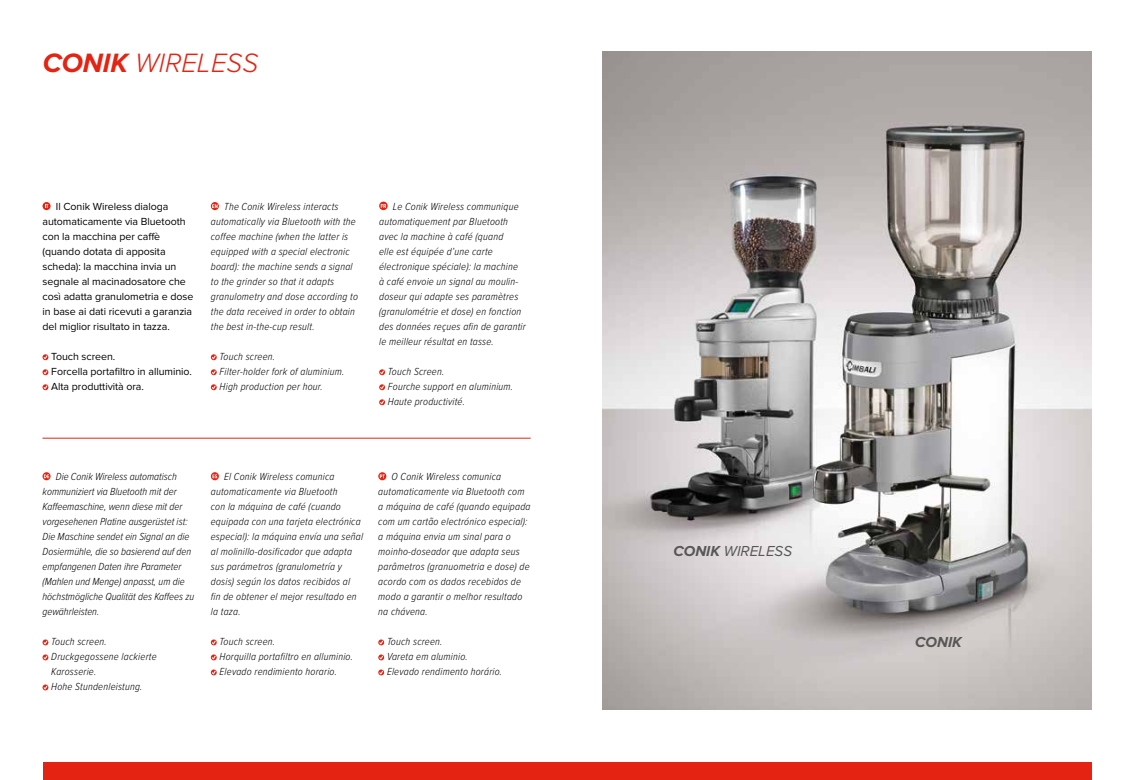
<style>
.page{position:relative;width:1134px;height:780px;background:#fff}
.page>*{position:absolute;margin:0;border:0;box-sizing:border-box;transform-origin:0 0}
.t1{font:italic 300 27.5px "Proxima Nova";color:#e42313}
.t2{font:italic 15px "Proxima Nova";color:#575756}
.t3{font:italic 700 15px "Proxima Nova";color:#575756}
.t4{font:italic 300 10.62px/15px "Proxima Nova Cond";letter-spacing:.02em;color:#000}
.t5{font:10.62px/15px "Proxima Nova";letter-spacing:-.005em;color:#000}
.t6{font:italic 300 10.62px/15px "Proxima Nova Cond";color:#000}
.s1{font-weight:700}
</style>
<div class="page">
<div style="left:43px;top:762px;width:1048px;height:18px;background:#e42313"></div>
<svg style="left:211px;top:202px;width:8px;height:8px"></svg>
<svg style="left:212px;top:204px;width:6px;height:4px"></svg>
<svg style="left:211px;top:354px;width:6px;height:6px"></svg>
<svg style="left:211px;top:369px;width:6px;height:6px"></svg>
<svg style="left:211px;top:384px;width:6px;height:6px"></svg>
<svg style="left:379px;top:201px;width:9px;height:9px"></svg>
<svg style="left:381px;top:204px;width:5px;height:4px"></svg>
<svg style="left:379px;top:369px;width:6px;height:6px"></svg>
<svg style="left:379px;top:384px;width:6px;height:6px"></svg>
<svg style="left:379px;top:399px;width:6px;height:6px"></svg>
<svg style="left:211px;top:472px;width:8px;height:8px"></svg>
<svg style="left:212px;top:474px;width:5px;height:4px"></svg>
<svg style="left:211px;top:639px;width:6px;height:6px"></svg>
<svg style="left:211px;top:654px;width:6px;height:6px"></svg>
<svg style="left:211px;top:669px;width:6px;height:6px"></svg>
<svg style="left:378px;top:472px;width:8px;height:8px"></svg>
<svg style="left:380px;top:474px;width:5px;height:4px"></svg>
<svg style="left:378px;top:639px;width:6px;height:6px"></svg>
<svg style="left:378px;top:654px;width:6px;height:6px"></svg>
<svg style="left:378px;top:669px;width:6px;height:6px"></svg>
<div style="left:43px;top:202px;width:8px;height:8px;background:#e42313;border-radius:50%"></div>
<svg style="left:45px;top:204px;width:3px;height:4px"></svg>
<svg style="left:43px;top:354px;width:5px;height:6px"></svg>
<svg style="left:43px;top:369px;width:5px;height:6px"></svg>
<svg style="left:43px;top:384px;width:5px;height:6px"></svg>
<svg style="left:43px;top:472px;width:8px;height:8px"></svg>
<svg style="left:44px;top:474px;width:5px;height:4px"></svg>
<svg style="left:43px;top:639px;width:5px;height:6px"></svg>
<svg style="left:43px;top:654px;width:5px;height:6px"></svg>
<svg style="left:43px;top:684px;width:5px;height:6px"></svg>
<hr style="left:42px;top:438px;width:489px;height:1px;background:#e42313">
<img style="left:602px;top:51px;width:489px;height:658px">
<h1 class="t1" style="left:43px;top:48px;width:217px"><span class="s1">CONIK</span> WIRELESS</h1>
<p class="t5" style="left:43px;top:199px;width:152px;text-indent:13px">Il Conik Wireless dialoga automaticamente via Bluetooth con la macchina per caffè (quando dotata di apposita scheda): la macchina invia un segnale al macinadosatore che così adatta granulometria e dose in base ai dati ricevuti a garanzia del miglior risultato in tazza.</p>
<p class="t5" style="left:51px;top:349px;width:142px">Touch screen.<br>Forcella portafiltro in alluminio.<br>Alta produttività ora.</p>
<p class="t4" style="left:211px;top:199px;width:149px;text-indent:13px">The Conik Wireless interacts automatically via Bluetooth with the coffee machine (when the latter is equipped with a special electronic board): the machine sends a signal to the grinder so that it adapts granulometry and dose according to the data received in order to obtain the best in-the-cup result.</p>
<p class="t4" style="left:220px;top:349px;width:126px">Touch screen.<br>Filter-holder fork of aluminium.<br>High production per hour.</p>
<p class="t4" style="left:379px;top:199px;width:148px;text-indent:14px">Le Conik Wireless communique automatiquement par Bluetooth avec la machine à café (quand<br>elle est équipée d’une carte électronique spéciale): la machine<br>à café envoie un signal au moulin&shy;doseur qui adapte ses paramètres (granulométrie et dose) en fonction des données reçues afin de garantir le meilleur résultat en tasse.</p>
<p class="t4" style="left:388px;top:364px;width:127px">Touch Screen.<br>Fourche support en aluminium.<br>Haute productivité.</p>
<p class="t6" style="left:43px;top:469px;width:153px;text-indent:13px">Die Conik Wireless automatisch kommuniziert via Bluetooth mit der Kaffeemaschine, wenn diese mit der vorgesehenen Platine ausgerüstet ist:<br>Die Maschine sendet ein Signal an die Dosiermühle, die so basierend auf den empfangenen Daten ihre Parameter (Mahlen und Menge) anpasst, um die höchstmögliche Qualität des Kaffees zu gewährleisten.</p>
<p class="t4" style="left:51px;top:634px;width:107px">Touch screen.<br>Druckgegossene lackierte<br>Karosserie.<br>Hohe Stundenleistung.</p>
<p class="t4" style="left:211px;top:469px;width:154px;text-indent:13px">El Conik Wireless comunica automaticamente via Bluetooth<br>con la máquina de café (cuando equipada con una tarjeta electrónica especial): la máquina envía una señal al molinillo-dosificador que adapta sus parámetros (granulometría y dosis) según los datos recibidos al<br>fin de obtener el mejor resultado en la taza.</p>
<p class="t4" style="left:220px;top:634px;width:135px">Touch screen.<br>Horquilla portafiltro en alluminio.<br>Elevado rendimiento horario.</p>
<p class="t4" style="left:378px;top:469px;width:154px;text-indent:13px">O Conik Wireless comunica automaticamente via Bluetooth com a máquina de café (quando equipada com um cartão electrónico especial): a máquina envia um sinal para o moinho-doseador que adapta seus parâmetros (granuometria e dose) de acordo com os dados recebidos de modo a garantir o melhor resultado na chávena.</p>
<p class="t4" style="left:387px;top:634px;width:117px">Touch screen.<br>Vareta em aluminio.<br>Elevado rendimento horário.</p>
<h2 class="t2" style="left:673px;top:542px;width:120px"><span class="s1">CONIK</span> WIRELESS</h2>
<h2 class="t3" style="left:915px;top:633px;width:48px">CONIK</h2>
</div>
